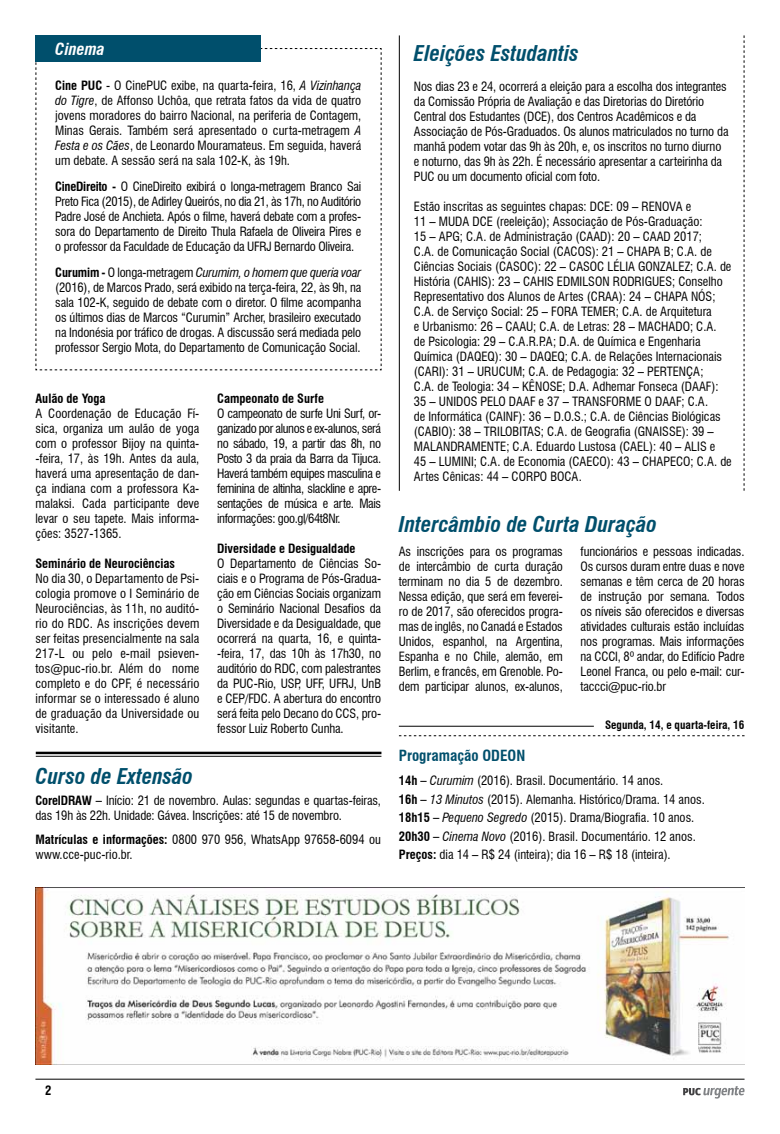
<style>
.page{position:relative;width:780px;height:1134px;background:#fff}
.page>*{position:absolute;margin:0;border:0;box-sizing:border-box;transform-origin:0 0}
.t1{font:italic 700 condensed 21.25px "Swiss 721 BT";color:#004f6c}
.t2{font:italic 700 condensed 16.25px "Swiss 721 BT";color:#fff}
.t3{font:700 condensed 15px "Swiss 721 BT";color:#004f6c}
.t4{font:condensed 12.5px/15px "Swiss 721 BT";color:#000;text-align:justify}
.t5{font:700 condensed 12.5px "Swiss 721 BT";color:#000}
.t6{font:700 condensed 11.25px "Swiss 721 BT";color:#000}
.s1{font-weight:700}
.s2{font-style:italic}
</style>
<div class="page">
<hr style="left:35px;top:1079px;width:709px;height:1px;background:#000">
<svg style="left:683px;top:1086px;width:61px;height:12px"></svg>
<svg style="left:399px;top:735px;width:345px;height:1px"></svg>
<hr style="left:399px;top:726px;width:195px;height:1px;background:#000">
<hr style="left:399px;top:35px;width:1px;height:456px;background:#000">
<svg style="left:743px;top:35px;width:1px;height:456px"></svg>
<svg style="left:35px;top:48px;width:347px;height:323px"></svg>
<div style="left:35px;top:35px;width:225px;height:27px;background:#004f6c"></div>
<hr style="left:36px;top:752px;width:345px;height:2px;background:#000">
<hr style="left:36px;top:756px;width:345px;height:1px;background:#000">
<img style="left:35px;top:887px;width:709px;height:177px">
<h2 class="t2" style="left:55px;top:39px;width:51px">Cinema</h2>
<p class="t4" style="left:55px;top:78px;width:307px"><span class="s1">Cine PUC</span> - O CinePUC exibe, na quarta-feira, 16, <span class="s2">A Vizinhança do Tigre</span>, de Affonso Uchôa, que retrata fatos da vida de quatro jovens moradores do bairro Nacional, na periferia de Contagem, Minas Gerais. Também será apresentado o curta-metragem <span class="s2">A Festa e os Cães</span>, de Leonardo Mouramateus. Em seguida, haverá um debate. A sessão será na sala 102-K, às 19h.</p>
<p class="t4" style="left:55px;top:179px;width:307px"><span class="s1">CineDireito -</span> O CineDireito exibirá o longa-metragem Branco Sai Preto Fica (2015), de Adirley Queirós, no dia 21, às 17h, no Auditório Padre José de Anchieta. Após o filme, haverá debate com a profes&shy;sora do Departamento de Direito Thula Rafaela de Oliveira Pires e o professor da Faculdade de Educação da UFRJ Bernardo Oliveira.</p>
<p class="t4" style="left:55px;top:264px;width:307px"><span class="s1">Curumim -</span> O longa-metragem <span class="s2">Curumim, o homem que queria voar </span>(2016), de Marcos Prado, será exibido na terça-feira, 22, às 9h, na sala 102-K, seguido de debate com o diretor. O filme acompanha os últimos dias de Marcos “Curumin” Archer, brasileiro executado na Indonésia por tráfico de drogas. A discussão será mediada pelo professor Sergio Mota, do Departamento de Comunicação Social.</p>
<p class="t5" style="left:35px;top:391px;width:72px">Aulão de Yoga</p>
<p class="t4" style="left:35px;top:406px;width:165px">A Coordenação de Educação Fí&shy;sica, organiza um aulão de yoga com o professor Bijoy na quinta--feira, 17, às 19h. Antes da aula, haverá uma apresentação de dan&shy;ça indiana com a professora Ka&shy;malaksi. Cada participante deve levar o seu tapete. Mais informa&shy;ções: 3527-1365.</p>
<p class="t5" style="left:35px;top:556px;width:141px">Seminário de Neurociências</p>
<p class="t4" style="left:35px;top:571px;width:165px">No dia 30, o Departamento de Psi&shy;cologia promove o I Seminário de Neurociências, às 11h, no auditó&shy;rio do RDC. As inscrições devem ser feitas presencialmente na sala 217-L ou pelo e-mail psieven&shy;tos@puc-rio.br. Além do nome completo e do CPF, é necessário informar se o interessado é aluno de graduação da Universidade ou visitante.</p>
<p class="t5" style="left:217px;top:391px;width:108px">Campeonato de Surfe</p>
<p class="t4" style="left:217px;top:406px;width:165px">O campeonato de surfe Uni Surf, or&shy;ganizado por alunos e ex-alunos, será no sábado, 19, a partir das 8h, no Posto 3 da praia da Barra da Tijuca.<br>Haverá também equipes masculina e feminina de altinha, slackline e apre&shy;sentações de música e arte. Mais informações: goo.gl/64t8Nr.</p>
<p class="t5" style="left:217px;top:541px;width:140px">Diversidade e Desigualdade</p>
<p class="t4" style="left:217px;top:556px;width:165px">O Departamento de Ciências So&shy;ciais e o Programa de Pós-Gradua&shy;ção em Ciências Sociais organizam o Seminário Nacional Desafios da Diversidade e da Desigualdade, que ocorrerá na quarta, 16, e quinta--feira, 17, das 10h às 17h30, no auditório do RDC, com palestrantes da PUC-Rio, USP, UFF, UFRJ, UnB e CEP/FDC. A abertura do encontro será feita pelo Decano do CCS, pro&shy;fessor Luiz Roberto Cunha.</p>
<h1 class="t1" style="left:35px;top:763px;width:159px">Curso de Extensão</h1>
<p class="t4" style="left:35px;top:793px;width:347px"><span class="s1">CorelDRAW –</span> Início: 21 de novembro. Aulas: segundas e quartas-feiras, das 19h às 22h. Unidade: Gávea. Inscrições: até 15 de novembro.</p>
<p class="t4" style="left:35px;top:832px;width:347px"><span class="s1">Matrículas e informações:</span> 0800 970 956, WhatsApp 97658-6094 ou www.cce-puc-rio.br.</p>
<h1 class="t1" style="left:414px;top:41px;width:166px">Eleições Estudantis</h1>
<p class="t4" style="left:414px;top:79px;width:316px;text-align:left">Nos dias 23 e 24, ocorrerá a eleição para a escolha dos integrantes da Comissão Própria de Avaliação e das Diretorias do Diretório Central dos Estudantes (DCE), dos Centros Acadêmicos e da Associação de Pós-Graduados. Os alunos matriculados no turno da manhã podem votar das 9h às 20h, e, os inscritos no turno diurno e noturno, das 9h às 22h. É necessário apresentar a carteirinha da PUC ou um documento oficial com foto.</p>
<p class="t4" style="left:414px;top:199px;width:319px;text-align:left">Estão inscritas as seguintes chapas: DCE: 09 – RENOVA e<br>11 – MUDA DCE (reeleição); Associação de Pós-Graduação:<br>15 – APG; C.A. de Administração (CAAD): 20 – CAAD 2017;<br>C.A. de Comunicação Social (CACOS): 21 – CHAPA B; C.A. de Ciências Sociais (CASOC): 22 – CASOC LÉLIA GONZALEZ; C.A. de História (CAHIS): 23 – CAHIS EDMILSON RODRIGUES; Conselho Representativo dos Alunos de Artes (CRAA): 24 – CHAPA NÓS; C.A. de Serviço Social: 25 – FORA TEMER; C.A. de Arquitetura<br>e Urbanismo: 26 – CAAU; C.A. de Letras: 28 – MACHADO; C.A.<br>de Psicologia: 29 – C.A.R.P.A; D.A. de Química e Engenharia Química (DAQEQ): 30 – DAQEQ; C.A. de Relações Internacionais (CARI): 31 – URUCUM; C.A. de Pedagogia: 32 – PERTENÇA;<br>C.A. de Teologia: 34 – KÊNOSE; D.A. Adhemar Fonseca (DAAF):<br>35 – UNIDOS PELO DAAF e 37 – TRANSFORME O DAAF; C.A.<br>de Informática (CAINF): 36 – D.O.S.; C.A. de Ciências Biológicas (CABIO): 38 – TRILOBITAS; C.A. de Geografia (GNAISSE): 39 – MALANDRAMENTE; C.A. Eduardo Lustosa (CAEL): 40 – ALIS e<br>45 – LUMINI; C.A. de Economia (CAECO): 43 – CHAPECO; C.A. de Artes Cênicas: 44 – CORPO BOCA.</p>
<h1 class="t1" style="left:399px;top:511px;width:259px">Intercâmbio de Curta Duração</h1>
<p class="t4" style="left:399px;top:544px;width:165px">As inscrições para os programas de intercâmbio de curta duração terminam no dia 5 de dezembro.<br>Nessa edição, que será em feverei&shy;ro de 2017, são oferecidos progra&shy;mas de inglês, no Canadá e Estados Unidos, espanhol, na Argentina, Espanha e no Chile, alemão, em Berlim, e francês, em Grenoble. Po&shy;dem participar alunos, ex-alunos,</p>
<p class="t4" style="left:580px;top:544px;width:165px">funcionários e pessoas indicadas.<br>Os cursos duram entre duas e nove semanas e têm cerca de 20 horas de instrução por semana. Todos os níveis são oferecidos e diversas atividades culturais estão incluídas nos programas. Mais informações na CCCI, 8º andar, do Edifício Padre Leonel Franca, ou pelo e-mail: cur&shy;taccci@puc-rio.br</p>
<p class="t3" style="left:399px;top:747px;width:128px">Programação ODEON</p>
<p class="t6" style="left:605px;top:718px;width:141px">Segunda, 14, e quarta-feira, 16</p>
<p class="t4" style="left:399px;top:771px;width:307px;line-height:18.5px;text-align:left"><span class="s1">14h –</span> <span class="s2">Curumim</span> (2016). Brasil. Documentário. 14 anos.<br><span class="s1">16h –</span> <span class="s2">13 Minutos</span> (2015). Alemanha. Histórico/Drama. 14 anos.<br><span class="s1">18h15 –</span> <span class="s2">Pequeno Segredo</span> (2015). Drama/Biografia. 10 anos.<br><span class="s1">20h30 –</span> <span class="s2">Cinema Novo</span> (2016). Brasil. Documentário. 12 anos.<br><span class="s1">Preços:</span> dia 14 – R$ 24 (inteira); dia 16 – R$ 18 (inteira).</p>
<p class="t5" style="left:45px;top:1083px;width:8px">2</p>
</div>
